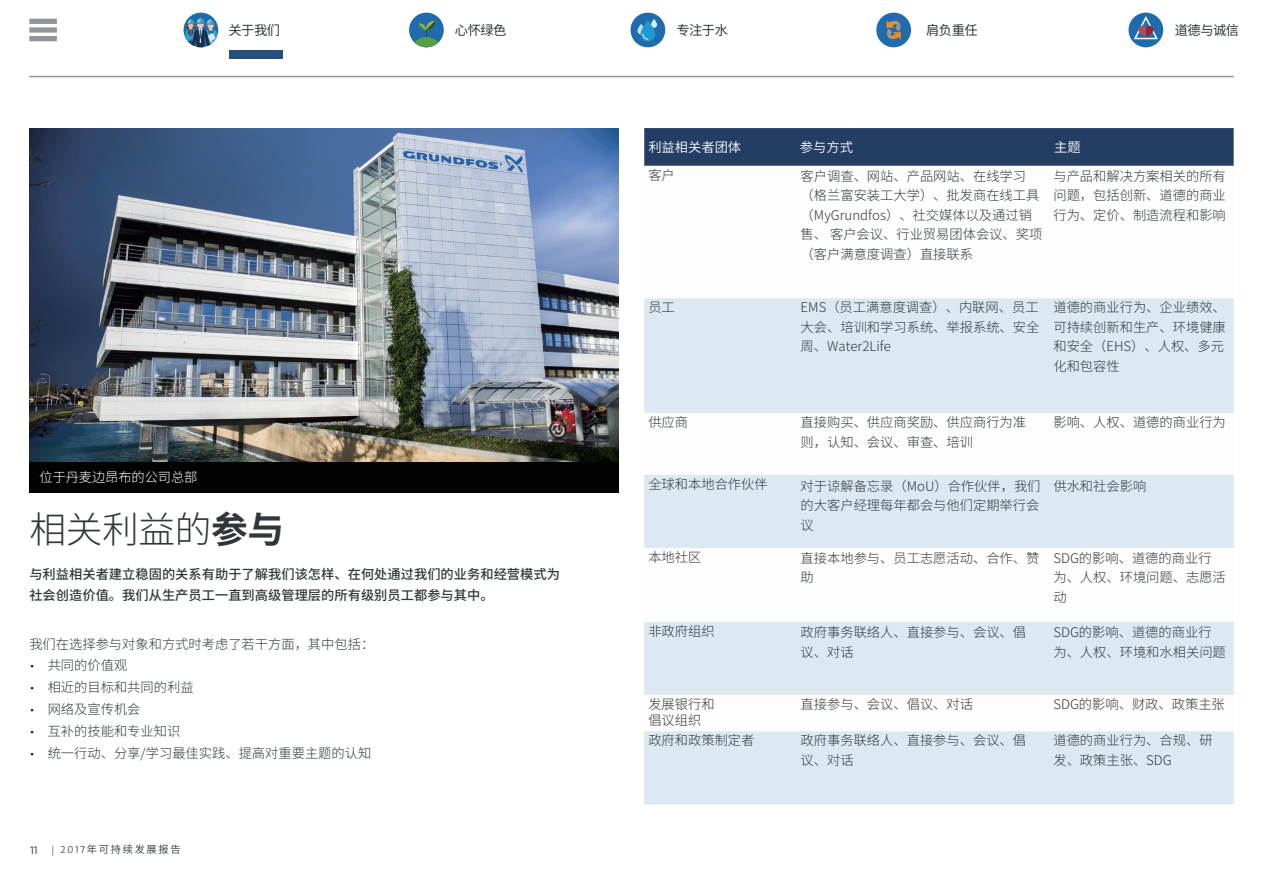
<style>
.page{position:relative;width:1263px;height:893px;background:#fff}
.page>*{position:absolute;margin:0;border:0;box-sizing:border-box;transform-origin:0 0}
.t1{font:300 36.75px "Source Han Sans CN";letter-spacing:-.01em;color:#30373a}
.t2{font:300 13.2px/19.5px "Source Han Sans CN";color:#30373a}
.t3{font:500 13.2px/21px "Source Han Sans CN";color:#30373a}
.t4{font:13.2px "Source Han Sans CN";letter-spacing:-.035em;color:#30373a}
.t5{font:13.2px "Source Han Sans CN";color:#fff}
.t6{font:300 13.2px "Source Han Sans CN";letter-spacing:-.01em;color:#fff}
.t7{font:11.25px "Grundfos The Sans V2 OT 4 SL";color:#30383b}
.t8{font:10.2px "Source Han Sans CN";letter-spacing:.175em;color:#30383b}
.s1{font-weight:700}
.s2{font-family:"Grundfos The Sans V2 OT 2 XL";font-weight:400;font-size:12.9px;color:#030303}
.s3{font-family:"Grundfos The Sans V2 OT 3 L"}
.s4{font-family:"Grundfos The Sans V2 OT 3 L";font-size:10.2px}
</style>
<div class="page">
<div style="left:29px;top:19px;width:28px;height:5px;background:#90959a"></div>
<div style="left:29px;top:27px;width:28px;height:6px;background:#90959a"></div>
<div style="left:29px;top:36px;width:28px;height:5px;background:#90959a"></div>
<svg style="left:630px;top:12px;width:36px;height:36px"></svg>
<div style="left:184px;top:13px;width:34px;height:34px;background:#206bac;border-radius:50%"></div>
<svg style="left:185px;top:18px;width:33px;height:29px"></svg>
<div style="left:1128px;top:13px;width:35px;height:34px;background:#206bac;border-radius:50%"></div>
<svg style="left:1133px;top:14px;width:26px;height:26px"></svg>
<hr style="left:29px;top:76px;width:1204px;height:1px;background:#90959a">
<div style="left:409px;top:13px;width:35px;height:34px;background:#206bac;border-radius:50%"></div>
<svg style="left:410px;top:21px;width:33px;height:26px"></svg>
<div style="left:876px;top:13px;width:35px;height:34px;background:#206bac;border-radius:50%"></div>
<svg style="left:886px;top:20px;width:15px;height:20px"></svg>
<div style="left:229px;top:51px;width:54px;height:8px;background:#25507c"></div>
<img style="left:29px;top:128px;width:590px;height:334px">
<div style="left:644px;top:128px;width:589px;height:38px;background:#233d64"></div>
<svg style="left:644px;top:298px;width:589px;height:506px;fill:#dce9f3"></svg>
<div style="left:29px;top:462px;width:590px;height:30px;background:#030303"></div>
<p class="t4" style="left:228px;top:22px;width:53px">关于我们</p>
<p class="t4" style="left:455px;top:22px;width:53px">心怀绿色</p>
<p class="t4" style="left:676px;top:22px;width:53px">专注于水</p>
<p class="t4" style="left:926px;top:22px;width:53px">肩负重任</p>
<p class="t4" style="left:1175px;top:22px;width:66px">道德与诚信</p>
<p class="t5" style="left:648px;top:140px;width:94px">利益相关者团体</p>
<p class="t5" style="left:800px;top:140px;width:55px">参与方式</p>
<p class="t5" style="left:1054px;top:140px;width:28px">主题</p>
<p class="t2" style="left:648px;top:165px;width:28px">客户</p>
<p class="t2" style="left:801px;top:166px;width:243px">客户调查、网站、产品网站、在线学习（格兰富安装工大学）、批发商在线工具（MyGrundfos）、社交媒体以及通过销售、 客户会议、行业贸易团体会议、奖项（客户满意度调查）直接联系</p>
<p class="t2" style="left:1053px;top:166px;width:174px;text-align:justify">与产品和解决方案相关的所有问题，包括创新、道德的商业行为、定价、制造流程和影响</p>
<p class="t6" style="left:40px;top:470px;width:159px">位于丹麦边昂布的公司总部</p>
<h1 class="t1" style="left:29px;top:509px;width:256px">相关利益的<span class="s1">参与</span></h1>
<p class="t3" style="left:29px;top:564px;width:532px">与利益相关者建立稳固的关系有助于了解我们该怎样、在何处通过我们的业务和经营模式为社会创造价值。我们从生产员工一直到高级管理层的所有级别员工都参与其中。</p>
<p class="t2" style="left:29px;top:634px;width:346px">我们在选择参与对象和方式时考虑了若干方面，其中包括：</p>
<p class="t2" style="left:29px;top:656px;width:99px"><span class="s2">•</span> 共同的价值观</p>
<p class="t2" style="left:29px;top:700px;width:113px"><span class="s2">•</span> 网络及宣传机会</p>
<p class="t2" style="left:29px;top:678px;width:166px"><span class="s2">•</span> 相近的目标和共同的利益</p>
<p class="t2" style="left:29px;top:722px;width:153px"><span class="s2">•</span> 互补的技能和专业知识</p>
<p class="t2" style="left:29px;top:743px;width:343px"><span class="s2">•</span> 统一行动、分享/学习最佳实践、提高对重要主题的认知</p>
<p class="t8" style="left:61px;top:844px;width:122px"><span class="s3">2017</span>年可持续发展报告</p>
<p class="t7" style="left:30px;top:843px;width:26px">11 <span class="s4">|</span></p>
<p class="t2" style="left:648px;top:298px;width:28px">员工</p>
<p class="t2" style="left:801px;top:298px;width:240px;text-align:justify">EMS（员工满意度调查）、内联网、员工大会、培训和学习系统、举报系统、安全周、Water2Life</p>
<p class="t2" style="left:1053px;top:298px;width:174px">道德的商业行为、企业绩效、可持续创新和生产、环境健康和安全（EHS）、人权、多元化和包容性</p>
<p class="t2" style="left:648px;top:413px;width:41px">供应商</p>
<p class="t2" style="left:648px;top:474px;width:121px">全球和本地合作伙伴</p>
<p class="t2" style="left:648px;top:548px;width:55px">本地社区</p>
<p class="t2" style="left:648px;top:622px;width:68px">非政府组织</p>
<p class="t2" style="left:801px;top:413px;width:227px">直接购买、供应商奖励、供应商行为准则，认知、会议、审查、培训</p>
<p class="t2" style="left:801px;top:477px;width:241px;text-align:justify">对于谅解备忘录（MoU）合作伙伴，我们的大客户经理每年都会与他们定期举行会议</p>
<p class="t2" style="left:801px;top:549px;width:240px">直接本地参与、员工志愿活动、合作、赞助</p>
<p class="t2" style="left:801px;top:623px;width:227px">政府事务联络人、直接参与、会议、倡议、对话</p>
<p class="t2" style="left:1053px;top:413px;width:174px">影响、人权、道德的商业行为</p>
<p class="t2" style="left:1053px;top:477px;width:94px">供水和社会影响</p>
<p class="t2" style="left:1053px;top:548px;width:174px">SDG的影响、道德的商业行为、人权、环境问题、志愿活动</p>
<p class="t2" style="left:1053px;top:623px;width:174px">SDG的影响、道德的商业行为、人权、环境和水相关问题</p>
<p class="t2" style="left:648px;top:697px;width:68px;line-height:15.9px">发展银行和倡议组织</p>
<p class="t2" style="left:648px;top:731px;width:108px">政府和政策制定者</p>
<p class="t2" style="left:801px;top:695px;width:174px">直接参与、会议、倡议、对话</p>
<p class="t2" style="left:801px;top:731px;width:227px">政府事务联络人、直接参与、会议、倡议、对话</p>
<p class="t2" style="left:1053px;top:695px;width:173px">SDG的影响、财政、政策主张</p>
<p class="t2" style="left:1053px;top:731px;width:161px">道德的商业行为、合规、研发、政策主张、SDG</p>
</div>
